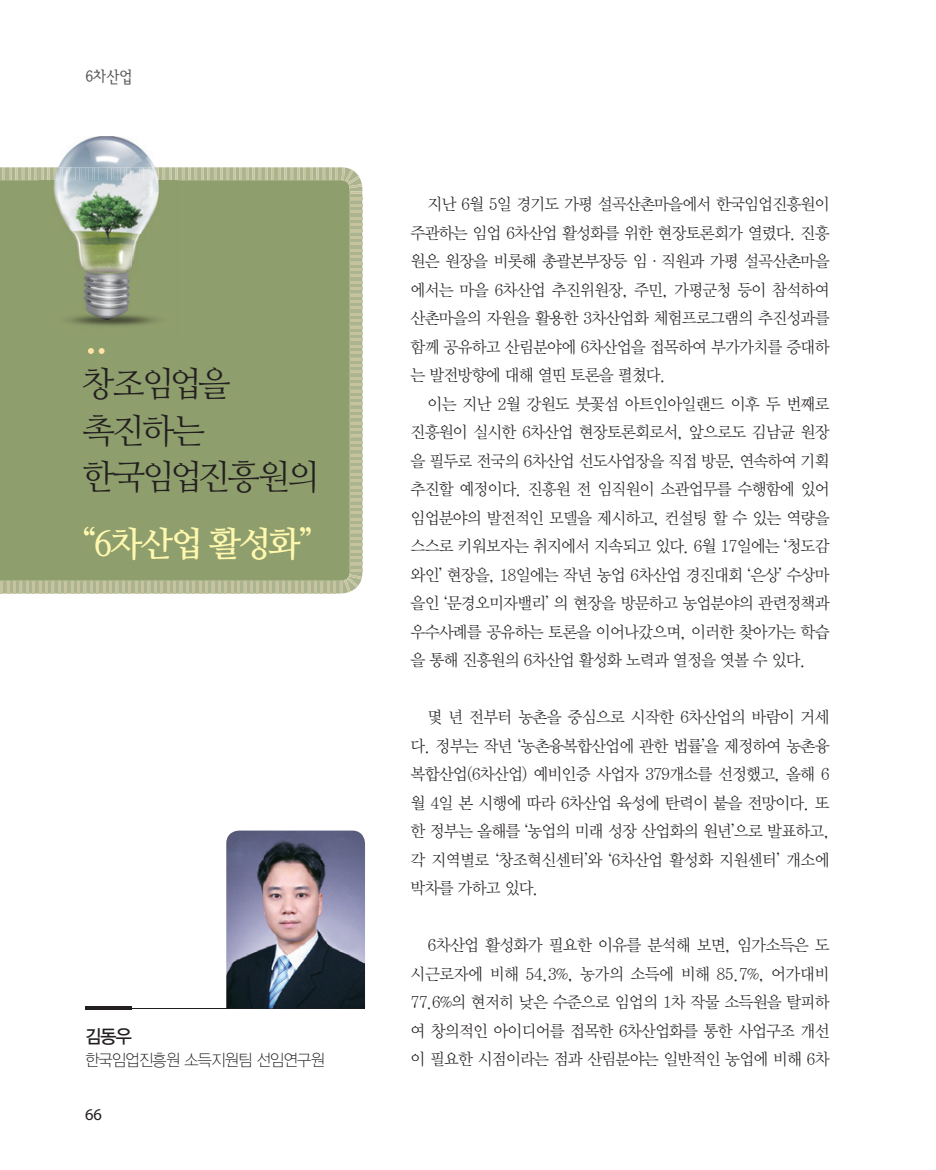
<style>
.page{position:relative;width:936px;height:1170px;background:#fff}
.page>*{position:absolute;margin:0;border:0;box-sizing:border-box;transform-origin:0 0}
.t1{font:34.8px/46.8px "Nanum Myeongjo OTF";letter-spacing:-.09em;color:#231f20}
.t2{font:34.8px "Nanum Myeongjo OTF Bold";letter-spacing:-.065em;color:#fff8ae}
.t3{font:18.75px "YDVYGO33";color:#231f20;scale:.93 1}
.t4{font:16.5px/28.5px "YDVY Mj O32";letter-spacing:-.05em;color:#231f20;text-align:justify;scale:.96 1}
.t5{font:16.5px "YDVYGO31";letter-spacing:-.04em;color:#231f20;scale:.93 1}
.t6{font:16.5px "YDV Bird L";color:#57585a;scale:.93 1}
.t7{font:16.5px "Myriad Pro";color:#231f20}
</style>
<div class="page">
<hr style="left:85px;top:1008px;width:280px;height:1px;background:#231f20">
<img style="left:226px;top:830px;width:139px;height:178px">
<hr style="left:85px;top:1006px;width:46px;height:4px;background:#231f20">
<img style="left:58px;top:136px;width:97px;height:31px">
<svg style="left:1px;top:167px;width:361px;height:426px;background:#91a071"></svg>
<p class="t6" style="left:85px;top:69px;width:53px">6차산업</p>
<h1 class="t1" style="left:82px;top:360px;width:238px">창조임업을 촉진하는 한국임업진흥원의</h1>
<h1 class="t2" style="left:82px;top:523px;width:233px">“6차산업 활성화”</h1>
<p class="t3" style="left:85px;top:1023px;width:52px">김동우</p>
<p class="t5" style="left:85px;top:1048px;width:259px">한국임업진흥원 소득지원팀 선임연구원</p>
<p class="t7" style="left:85px;top:1104px;width:18px">66</p>
<p class="t4" style="left:410px;top:189px;width:438px;text-indent:17px">지난 6월 5일 경기도 가평 설곡산촌마을에서 한국임업진흥원이 주관하는 임업 6차산업 활성화를 위한 현장토론회가 열렸다. 진흥 원은 원장을 비롯해 총괄본부장등 임·직원과 가평 설곡산촌마을 에서는 마을 6차산업 추진위원장, 주민, 가평군청 등이 참석하여 산촌마을의 자원을 활용한 3차산업화 체험프로그램의 추진성과를 함께 공유하고 산림분야에 6차산업을 접목하여 부가가치를 증대하 는 발전방향에 대해 열띤 토론을 펼쳤다.</p>
<p class="t4" style="left:410px;top:388px;width:438px;text-indent:17px">이는 지난 2월 강원도 붓꽃섬 아트인아일랜드 이후 두 번째로 진흥원이 실시한 6차산업 현장토론회로서, 앞으로도 김남균 원장 을 필두로 전국의 6차산업 선도사업장을 직접 방문, 연속하여 기획 추진할 예정이다. 진흥원 전 임직원이 소관업무를 수행함에 있어 임업분야의 발전적인 모델을 제시하고, 컨설팅 할 수 있는 역량을 스스로 키워보자는 취지에서 지속되고 있다. 6월 17일에는 ‘청도감 와인’ 현장을, 18일에는 작년 농업 6차산업 경진대회 ‘은상’ 수상마 을인 ‘문경오미자밸리’ 의 현장을 방문하고 농업분야의 관련정책과 우수사례를 공유하는 토론을 이어나갔으며, 이러한 찾아가는 학습 을 통해 진흥원의 6차산업 활성화 노력과 열정을 엿볼 수 있다.</p>
<p class="t4" style="left:410px;top:702px;width:438px;text-indent:17px">몇 년 전부터 농촌을 중심으로 시작한 6차산업의 바람이 거세 다. 정부는 작년 ‘농촌융복합산업에 관한 법률’을 제정하여 농촌융 복합산업(6차산업) 예비인증 사업자 379개소를 선정했고, 올해 6 월 4일 본 시행에 따라 6차산업 육성에 탄력이 붙을 전망이다. 또 한 정부는 올해를 ‘농업의 미래 성장 산업화의 원년’으로 발표하고, 각 지역별로 ‘창조혁신센터’와 ‘6차산업 활성화 지원센터’ 개소에 박차를 가하고 있다.</p>
<p class="t4" style="left:410px;top:930px;width:438px;text-indent:17px">6차산업 활성화가 필요한 이유를 분석해 보면, 임가소득은 도 시근로자에 비해 54.3%, 농가의 소득에 비해 85.7%, 어가대비 77.6%의 현저히 낮은 수준으로 임업의 1차 작물 소득원을 탈피하 여 창의적인 아이디어를 접목한 6차산업화를 통한 사업구조 개선 이 필요한 시점이라는 점과 산림분야는 일반적인 농업에 비해 6차</p>
</div>
